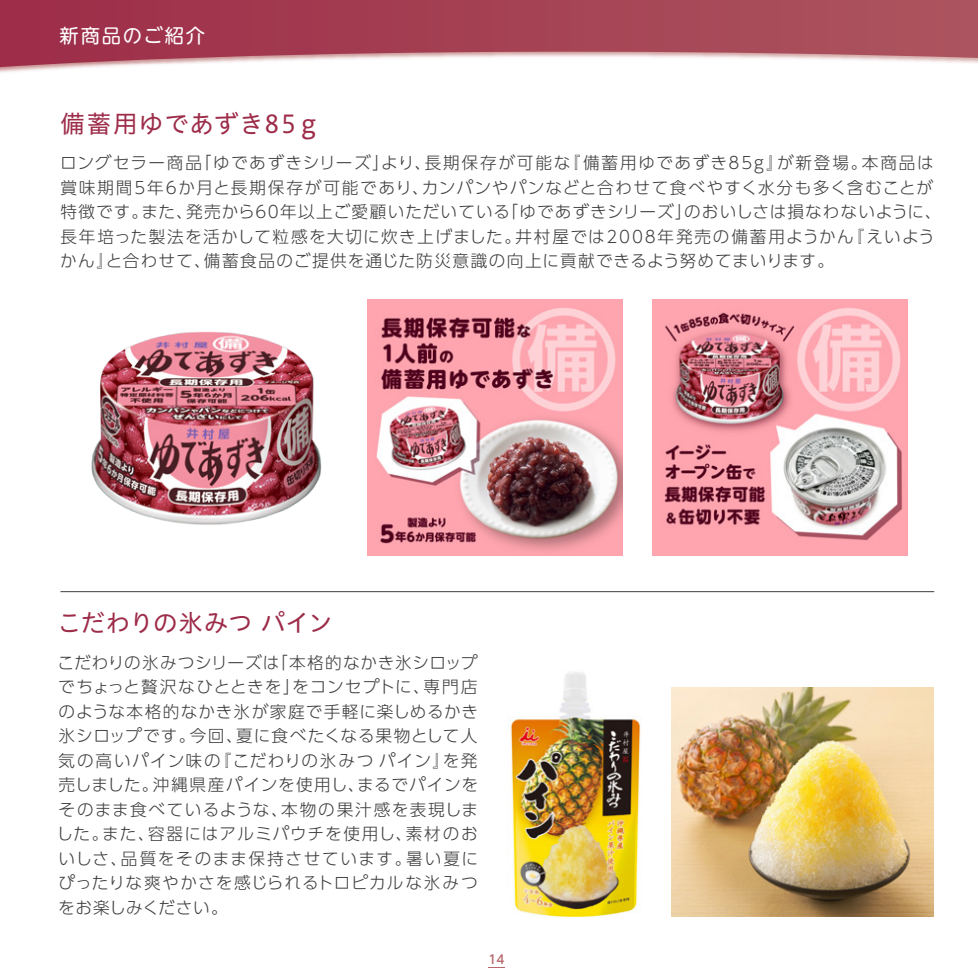
<style>
.page{position:relative;width:978px;height:978px;background:#fff}
.page>*{position:absolute;margin:0;border:0;box-sizing:border-box;transform-origin:0 0}
.t1{font:24.5px "Hiragino UD Sans Std W4";letter-spacing:.02em;color:#9d2c49}
.t2{font:24.5px "Hiragino UD Sans Std W4";color:#9d2c49}
.t3{font:19.25px "UD Shin M Go Pro";letter-spacing:.1em;color:#fff}
.t4{font:300 16.62px/24.5px "UD Shin Go Pro";letter-spacing:.08em;color:#3e3e3f}
.t5{font:500 12.25px "UD Shin Go Pro";color:#b5676c}
</style>
<div class="page">
<svg style="left:0;top:0;width:977px;height:67px;background:#b15c6c"></svg>
<hr style="left:60px;top:591px;width:874px;height:1px;background:#3e3e3f">
<img style="left:367px;top:300px;width:255px;height:255px">
<img style="left:652px;top:300px;width:255px;height:255px">
<img style="left:510px;top:672px;width:132px;height:245px">
<img style="left:91px;top:331px;width:231px;height:194px">
<img style="left:671px;top:687px;width:262px;height:229px">
<p class="t3" style="left:60px;top:20px;width:147px">新商品のご紹介</p>
<h1 class="t1" style="left:60px;top:105px;width:262px">備蓄用ゆであずき85ｇ</h1>
<p class="t4" style="left:60px;top:150px;width:882px">ロングセラー商品「ゆであずきシリーズ」より、長期保存が可能な『備蓄用ゆであずき85g』が新登場。本商品は賞味期間5年6か月と長期保存が可能であり、カンパンやパンなどと合わせて食べやすく水分も多く含むことが特徴です。また、発売から60年以上ご愛顧いただいている「ゆであずきシリーズ」のおいしさは損なわないように、長年培った製法を活かして粒感を大切に炊き上げました。井村屋では2008年発売の備蓄用ようかん『えいようかん』と合わせて、備蓄食品のご提供を通じた防災意識の向上に貢献できるよう努めてまいります。</p>
<h1 class="t2" style="left:57px;top:604px;width:277px">こだわりの氷みつ パイン</h1>
<p class="t4" style="left:57px;top:649px;width:423px;text-align:justify">こだわりの氷みつシリーズは「本格的なかき氷シロップでちょっと贅沢なひとときを」をコンセプトに、専門店のような本格的なかき氷が家庭で手軽に楽しめるかき氷シロップです。今回、夏に食べたくなる果物として人気の高いパイン味の『こだわりの氷みつパイン』を発売しました。沖縄県産パインを使用し、まるでパインをそのまま食べているような、本物の果汁感を表現しました。また、容器にはアルミパウチを使用し、素材のおいしさ、品質をそのまま保持させています。暑い夏にぴったりな爽やかさを感じられるトロピカルな氷みつをお楽しみください。</p>
<p class="t5" style="left:488px;top:948px;width:18px">14</p>
</div>
